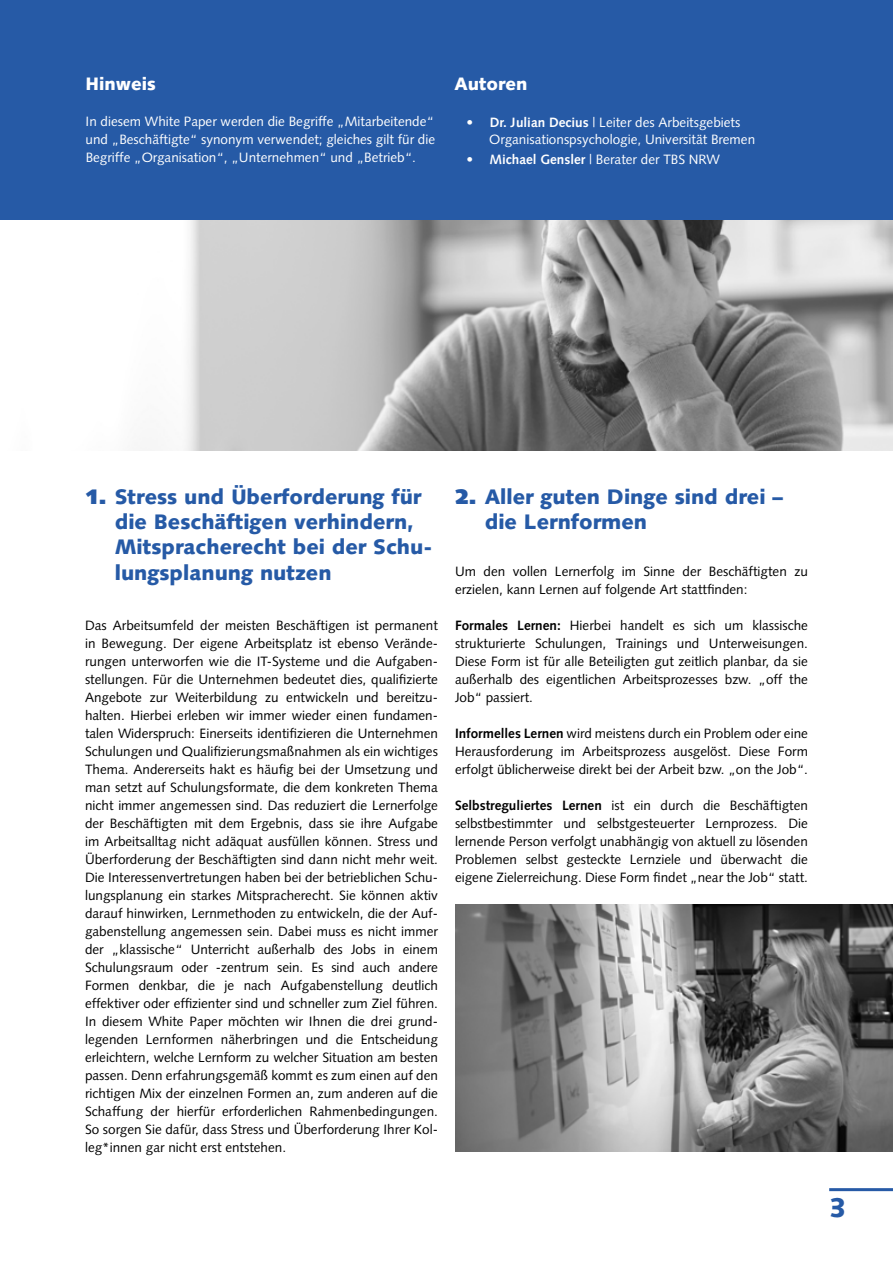
<style>
.page{position:relative;width:893px;height:1263px;background:#fff}
.page>*{position:absolute;margin:0;border:0;box-sizing:border-box;transform-origin:0 0}
.t1{font:900 27px "Syntax LT Std";color:#265aa6}
.t2{font:900 21px/25.2px "Syntax LT Std";color:#265aa6}
.t3{font:900 18px "Syntax LT Std";color:#fff}
.t4{font:13.5px/18px "Syntax LT Std";color:#000;text-align:justify}
.t5{font:13.5px/18px "Syntax LT Std";color:#fff;text-align:justify}
.s1{font-weight:700}
.s2{font-style:inherit}
</style>
<div class="page">
<hr style="left:829px;top:1188px;width:64px;height:3px;background:#265aa6">
<div style="left:0;top:0;width:893px;height:220px;background:#265aa6"></div>
<img style="left:185px;top:220px;width:708px;height:230px">
<img style="left:455px;top:905px;width:438px;height:247px">
<h3 class="t3" style="left:85px;top:73px;width:72px">Hinweis</h3>
<p class="t5" style="left:86px;top:112px;width:351px">In diesem White Paper werden die Begriffe „Mitarbeitende“ und „Beschäftigte“ synonym verwendet; gleiches gilt für die Begriffe „Organisation“, „Unternehmen“ und „Betrieb“.</p>
<h3 class="t3" style="left:454px;top:73px;width:75px">Autoren</h3>
<p class="t5" style="left:489px;top:115px;width:267px;line-height:16.2px;text-indent:-23px"><span class="s1">• Dr. Julian Decius</span> | Leiter des Arbeitsgebiets<br>Organisationspsychologie, Universität Bremen</p>
<p class="t5" style="left:466px;top:150px;width:255px"><span class="s1">• Michael Gensler</span> | Berater der TBS NRW</p>
<h2 class="t2" style="left:115px;top:484px;width:319px;text-indent:-30px"><span class="s2">1.</span> Stress und Überforderung für die Beschäftigen verhindern,<br>Mitspracherecht bei der Schu&shy;lungsplanung nutzen</h2>
<p class="t4" style="left:85px;top:616px;width:354px">Das Arbeitsumfeld der meisten Beschäftigen ist permanent in Bewegung. Der eigene Arbeitsplatz ist ebenso Verände&shy;rungen unterworfen wie die IT-Systeme und die Aufgaben&shy;stellungen. Für die Unternehmen bedeutet dies, qualifizierte Angebote zur Weiterbildung zu entwickeln und bereitzu&shy;halten. Hierbei erleben wir immer wieder einen fundamen&shy;talen Widerspruch: Einerseits identifizieren die Unternehmen Schulungen und Qualifizierungsmaßnahmen als ein wichtiges Thema. Andererseits hakt es häufig bei der Umsetzung und man setzt auf Schulungsformate, die dem konkreten Thema nicht immer angemessen sind. Das reduziert die Lernerfolge der Beschäftigten mit dem Ergebnis, dass sie ihre Aufgabe im Arbeitsalltag nicht adäquat ausfüllen können. Stress und Überforderung der Beschäftigten sind dann nicht mehr weit.<br>Die Interessenvertretungen haben bei der betrieblichen Schu&shy;lungsplanung ein starkes Mitspracherecht. Sie können aktiv darauf hinwirken, Lernmethoden zu entwickeln, die der Auf&shy;gabenstellung angemessen sein. Dabei muss es nicht immer der „klassische“ Unterricht außerhalb des Jobs in einem Schulungsraum oder -zentrum sein. Es sind auch andere Formen denkbar, die je nach Aufgabenstellung deutlich effektiver oder effizienter sind und schneller zum Ziel führen.<br>In diesem White Paper möchten wir Ihnen die drei grund&shy;legenden Lernformen näherbringen und die Entscheidung erleichtern, welche Lernform zu welcher Situation am besten passen. Denn erfahrungsgemäß kommt es zum einen auf den richtigen Mix der einzelnen Formen an, zum anderen auf die Schaffung der hierfür erforderlichen Rahmenbedingungen.<br>So sorgen Sie dafür, dass Stress und Überforderung Ihrer Kol&shy;leg*innen gar nicht erst entstehen.</p>
<h2 class="t2" style="left:485px;top:484px;width:300px;text-indent:-30px"><span class="s2">2.</span> Aller guten Dinge sind drei – die Lernformen</h2>
<p class="t4" style="left:455px;top:562px;width:354px">Um den vollen Lernerfolg im Sinne der Beschäftigten zu erzielen, kann Lernen auf folgende Art stattfinden:</p>
<p class="t4" style="left:455px;top:616px;width:354px"><span class="s1">Formales Lernen:</span> Hierbei handelt es sich um klassische strukturierte Schulungen, Trainings und Unterweisungen.<br>Diese Form ist für alle Beteiligten gut zeitlich planbar, da sie außerhalb des eigentlichen Arbeitsprozesses bzw. „off the Job“ passiert.</p>
<p class="t4" style="left:455px;top:724px;width:354px"><span class="s1">Informelles Lernen</span> wird meistens durch ein Problem oder eine Herausforderung im Arbeitsprozess ausgelöst. Diese Form erfolgt üblicherweise direkt bei der Arbeit bzw. „on the Job“.</p>
<p class="t4" style="left:455px;top:796px;width:354px"><span class="s1">Selbstreguliertes Lernen</span> ist ein durch die Beschäftigten selbstbestimmter und selbstgesteuerter Lernprozess. Die lernende Person verfolgt unabhängig von aktuell zu lösenden Problemen selbst gesteckte Lernziele und überwacht die eigene Zielerreichung. Diese Form findet „near the Job“ statt.</p>
<h1 class="t1" style="left:829px;top:1192px;width:19px">3</h1>
</div>
